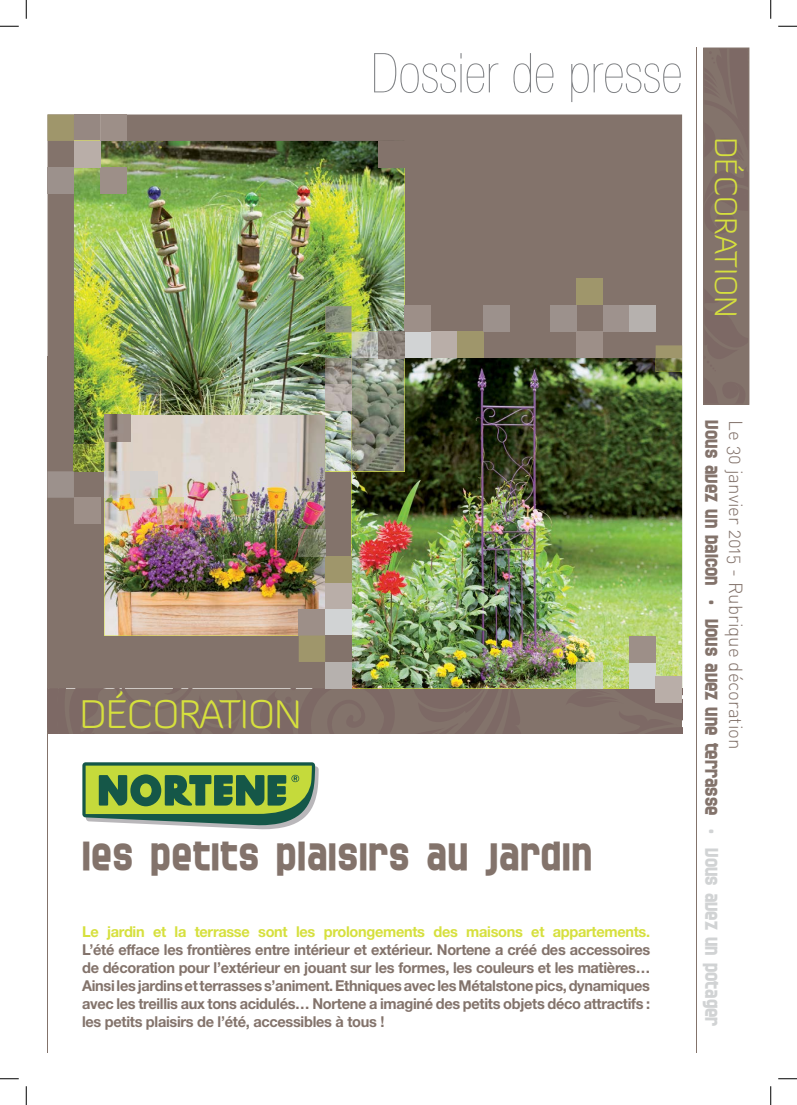
<style>
.page{position:relative;width:797px;height:1105px;background:#fff}
.page>*{position:absolute;margin:0;border:0;box-sizing:border-box;transform-origin:0 0}
.t1{font:900 condensed 55px "Helvetica Neue";color:#808285}
.t2{font:700 41.88px "SF Speedwaystar";letter-spacing:.025em;color:#83736b}
.t3{font:300 40px "Diavlo";letter-spacing:-.025em;color:#d6e03d}
.t4{font:300 31.25px "Diavlo";color:#d6e03d}
.t5{font:700 18.75px "SF Speedwaystar";color:#83736b}
.t6{font:18.75px "DIN Light Alternate";color:#83736b}
.t7{font:700 15px/18px "Helvetica Neue";letter-spacing:-.02em;color:#83736b;text-align:justify}
.t8{font:700 15px "Helvetica Neue";letter-spacing:-.02em;color:#d6e03d}
.s1{color:#d1d3d4}
</style>
<div class="page">
<svg style="left:703px;top:48px;width:46px;height:357px;background:#806f68"></svg>
<hr style="left:48px;top:356px;width:1px;height:697px;background:#83736b">
<hr style="left:696px;top:48px;width:1px;height:1005px;background:#83736b">
<div style="left:48px;top:689px;width:634px;height:44px;background:#83736b"></div>
<div style="left:48px;top:114px;width:634px;height:574px;background:#83736b"></div>
<svg style="left:82px;top:762px;width:236px;height:67px;background:#7aa058"></svg>
<img style="left:351px;top:358px;width:331px;height:330px">
<img style="left:74px;top:141px;width:330px;height:330px">
<img style="left:104px;top:415px;width:221px;height:220px">
<img style="left:351px;top:332px;width:53px;height:139px">
<div style="left:404px;top:332px;width:27px;height:26px;background:#d1d3d4"></div>
<div style="left:325px;top:609px;width:26px;height:26px;background:#d1d3d4"></div>
<div style="left:629px;top:663px;width:26px;height:26px;background:#d1d3d4"></div>
<div style="left:404px;top:305px;width:27px;height:27px;background:#9d8f88"></div>
<div style="left:100px;top:114px;width:27px;height:27px;background:#9d8f88"></div>
<div style="left:100px;top:167px;width:27px;height:27px;background:#9d8f88"></div>
<div style="left:74px;top:498px;width:26px;height:26px;background:#9d8f88"></div>
<div style="left:576px;top:332px;width:27px;height:26px;background:#9d8f88"></div>
<div style="left:299px;top:609px;width:26px;height:26px;background:#9d8f88"></div>
<div style="left:629px;top:636px;width:26px;height:27px;background:#9d8f88"></div>
<img style="left:325px;top:358px;width:26px;height:53px">
<svg style="left:351px;top:358px;width:1px;height:26px"></svg>
<div style="left:431px;top:332px;width:26px;height:26px;background:#b9aea8"></div>
<div style="left:74px;top:114px;width:26px;height:27px;background:#968882"></div>
<div style="left:74px;top:141px;width:26px;height:26px;background:#b9aea8"></div>
<div style="left:325px;top:583px;width:26px;height:26px;background:#b9aea8"></div>
<div style="left:655px;top:676px;width:27px;height:27px;background:#b9aea8"></div>
<img style="left:104px;top:415px;width:27px;height:26px">
<div style="left:325px;top:635px;width:26px;height:27px;background:#83736b"></div>
<div style="left:457px;top:332px;width:27px;height:26px;background:#9f966b"></div>
<img style="left:157px;top:498px;width:27px;height:26px">
<div style="left:655px;top:345px;width:27px;height:13px;background:#9f966b"></div>
<img style="left:655px;top:358px;width:27px;height:14px">
<div style="left:576px;top:279px;width:27px;height:26px;background:#9f966b"></div>
<img style="left:74px;top:445px;width:26px;height:26px">
<svg style="left:48px;top:114px;width:26px;height:27px"></svg>
<div style="left:325px;top:556px;width:26px;height:27px;background:#9f966b"></div>
<div style="left:299px;top:635px;width:26px;height:27px;background:#9f966b"></div>
<div style="left:484px;top:305px;width:26px;height:27px;background:#9c918c"></div>
<svg style="left:48px;top:471px;width:26px;height:27px"></svg>
<div style="left:550px;top:305px;width:26px;height:27px;background:#9c918c"></div>
<div style="left:48px;top:167px;width:26px;height:27px;background:#9c918c"></div>
<img style="left:299px;top:530px;width:26px;height:26px">
<img style="left:104px;top:471px;width:53px;height:27px">
<div style="left:603px;top:305px;width:26px;height:27px;background:#9e928d"></div>
<div style="left:629px;top:305px;width:26px;height:27px;background:#b6b1ae"></div>
<div style="left:325px;top:662px;width:26px;height:26px;background:#b6b1ae"></div>
<svg style="left:564px;top:688px;width:65px;height:1px"></svg>
<img style="left:576px;top:663px;width:27px;height:25px">
<img style="left:325px;top:306px;width:26px;height:27px">
<div style="left:378px;top:141px;width:26px;height:26px;background:#83736b"></div>
<svg style="left:0;top:25px;width:19px;height:2px"></svg>
<svg style="left:778px;top:25px;width:19px;height:2px"></svg>
<svg style="left:0;top:1078px;width:19px;height:1px"></svg>
<svg style="left:778px;top:1078px;width:19px;height:1px"></svg>
<svg style="left:25px;top:0;width:2px;height:19px"></svg>
<svg style="left:25px;top:1086px;width:2px;height:19px"></svg>
<svg style="left:770px;top:0;width:1px;height:19px"></svg>
<svg style="left:770px;top:1086px;width:1px;height:19px"></svg>
<h1 class="t1" style="left:371px;top:43px;width:313px">Dossier de presse</h1>
<h3 class="t4" style="left:745px;top:137px;width:182px;rotate:90deg">DÉCORATION</h3>
<h3 class="t3" style="left:79px;top:690px;width:224px">DÉCORATION</h3>
<h2 class="t2" style="left:82px;top:833px;width:511px">LES PETITS PLAISIRS AU JARDIN</h2>
<p class="t8" style="left:82px;top:922px;width:569px">Le jardin et la terrasse sont les prolongements des maisons et appartements.</p>
<p class="t7" style="left:82px;top:940px;width:569px">L’été efface les frontières entre intérieur et extérieur. Nortene a créé des accessoires de décoration pour l’extérieur en jouant sur les formes, les couleurs et les matières… Ainsi les jardins et terrasses s’animent. Ethniques avec les Métalstone pics, dynamiques avec les treillis aux tons acidulés… Nortene a imaginé des petits objets déco attractifs : les petits plaisirs de l’été, accessibles à tous !</p>
<p class="t5" style="left:722px;top:420px;width:607px;rotate:90deg">VOUS AVEZ UN BALCON • VOUS AVEZ UNE TERRASSE <span class="s1">• VOUS AVEZ UN POTAGER</span></p>
<p class="t6" style="left:747px;top:420px;width:330px;rotate:90deg">Le 30 janvier 2015 - Rubrique décoration</p>
</div>
